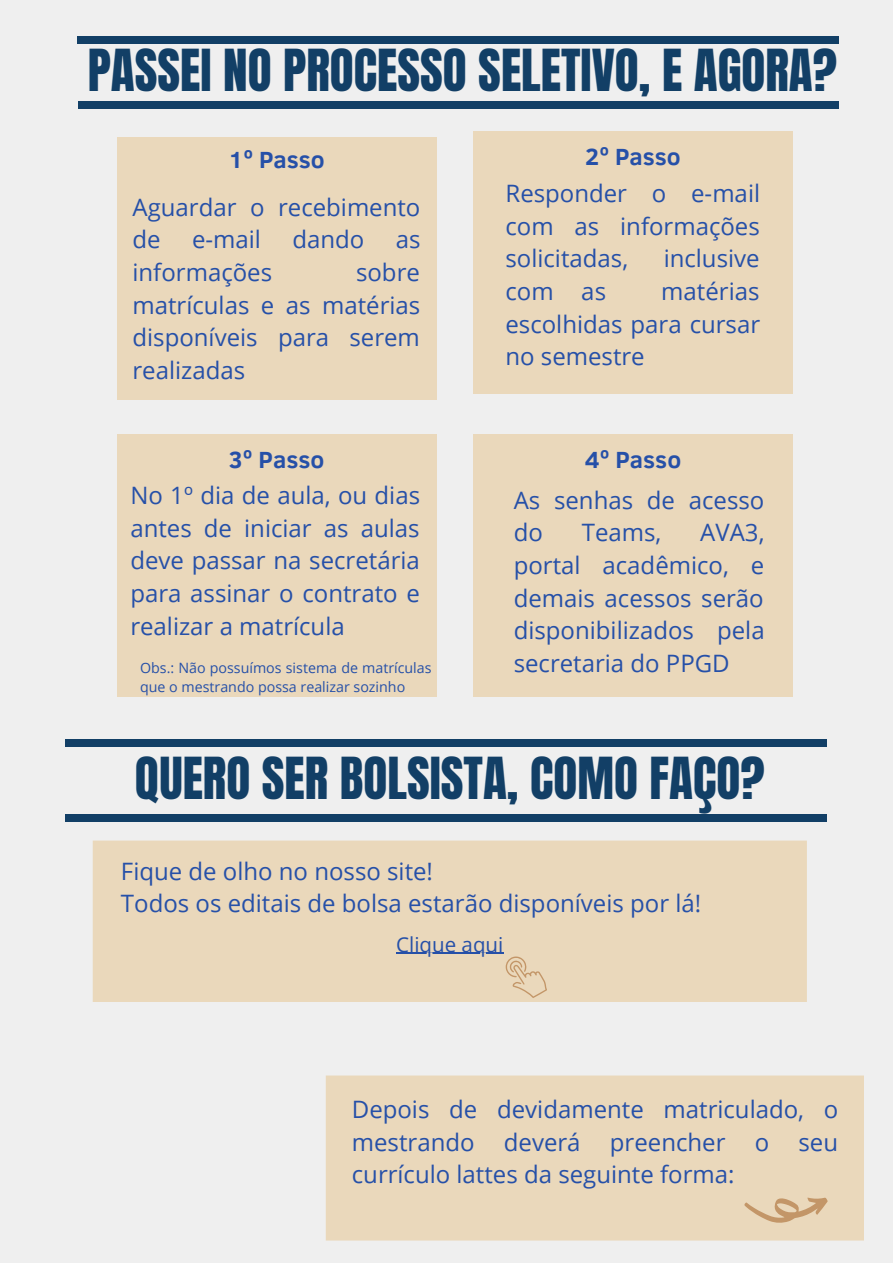
<style>
.page{position:relative;width:893px;height:1264px;background:#fff}
.page>*{position:absolute;margin:0;border:0;box-sizing:border-box;transform-origin:0 0}
.t1{font:49.2px "Anton";color:#123f66}
.t2{font:24px/32.5px "Open Sans";color:#2650a8;text-align:justify}
.t3{font:700 24px "Clear Sans";color:#2650a8}
.t4{font:20.55px "Open Sans";color:#2650a8}
.t5{font:14.25px/19px "Open Sans";color:#2650a8}
</style>
<div class="page">
<div style="left:0;top:0;width:892px;height:1262px;background:#efefef"></div>
<div style="left:78px;top:102px;width:760px;height:6px;background:#123f66"></div>
<div style="left:117px;top:137px;width:319px;height:262px;background:#ead8bb"></div>
<div style="left:473px;top:132px;width:319px;height:262px;background:#ead8bb"></div>
<div style="left:117px;top:435px;width:319px;height:262px;background:#ead8bb"></div>
<div style="left:473px;top:435px;width:319px;height:262px;background:#ead8bb"></div>
<div style="left:77px;top:36px;width:761px;height:7px;background:#123f66"></div>
<div style="left:65px;top:739px;width:761px;height:7px;background:#123f66"></div>
<div style="left:65px;top:814px;width:761px;height:7px;background:#123f66"></div>
<div style="left:93px;top:840px;width:713px;height:162px;background:#ead8bb"></div>
<hr style="left:396px;top:952px;width:107px;height:2px;background:#2650a8">
<svg style="left:505px;top:956px;width:42px;height:42px;background:#e3cdad"></svg>
<div style="left:326px;top:1075px;width:538px;height:165px;background:#ead8bb"></div>
<svg style="left:744px;top:1197px;width:83px;height:26px;background:#dcc09e"></svg>
<p class="t1" style="left:88px;top:35px;width:750px">PASSEI NO PROCESSO SELETIVO, E AGORA?</p>
<p class="t3" style="left:228px;top:142px;width:98px">1º Passo</p>
<p class="t2" style="left:132px;top:190px;width:289px">Aguardar o recebimento de</p>
<p class="t2" style="left:192px;top:223px;width:70px">e-mail</p>
<p class="t2" style="left:292px;top:223px;width:73px">dando</p>
<p class="t2" style="left:395px;top:223px;width:26px">as</p>
<p class="t2" style="left:132px;top:255px;width:141px">informações</p>
<p class="t2" style="left:132px;top:255px;width:289px;text-indent:223px">sobre matrículas e as matérias disponíveis para serem realizadas</p>
<p class="t3" style="left:229px;top:442px;width:97px">3º Passo</p>
<p class="t2" style="left:130px;top:478px;width:291px">No 1º dia de aula, ou dias antes de iniciar as aulas deve passar na secretária para assinar o contrato e realizar a matrícula</p>
<p class="t5" style="left:140px;top:657px;width:293px">Obs.: Não possuímos sistema de matrículas que o mestrando possa realizar sozinho</p>
<p class="t3" style="left:585px;top:139px;width:97px">2º Passo</p>
<p class="t2" style="left:505px;top:177px;width:256px">Responder o e-mail com as informações solicitadas,</p>
<p class="t2" style="left:663px;top:242px;width:97px">inclusive</p>
<p class="t2" style="left:505px;top:274px;width:256px;text-indent:156px">matérias escolhidas para cursar no semestre</p>
<p class="t2" style="left:505px;top:274px;width:102px">com as</p>
<p class="t3" style="left:584px;top:442px;width:98px">4º Passo</p>
<p class="t2" style="left:513px;top:483px;width:252px">As senhas de acesso do</p>
<p class="t2" style="left:513px;top:515px;width:252px;text-indent:186px">AVA3, portal acadêmico, e demais acessos serão disponibilizados pela secretaria do PPGD</p>
<p class="t2" style="left:581px;top:515px;width:81px">Teams,</p>
<p class="t1" style="left:135px;top:742px;width:631px">QUERO SER BOLSISTA, COMO FAÇO?</p>
<p class="t2" style="left:121px;top:854px;width:313px">Fique de olho no nosso site!</p>
<p class="t2" style="left:121px;top:886px;width:581px">Todos os editais de bolsa estarão disponíveis por lá!</p>
<p class="t4" style="left:396px;top:929px;width:109px">Clique aqui</p>
<p class="t2" style="left:352px;top:1092px;width:488px">Depois de devidamente matriculado, o mestrando deverá preencher o seu currículo lattes da seguinte forma:</p>
</div>
